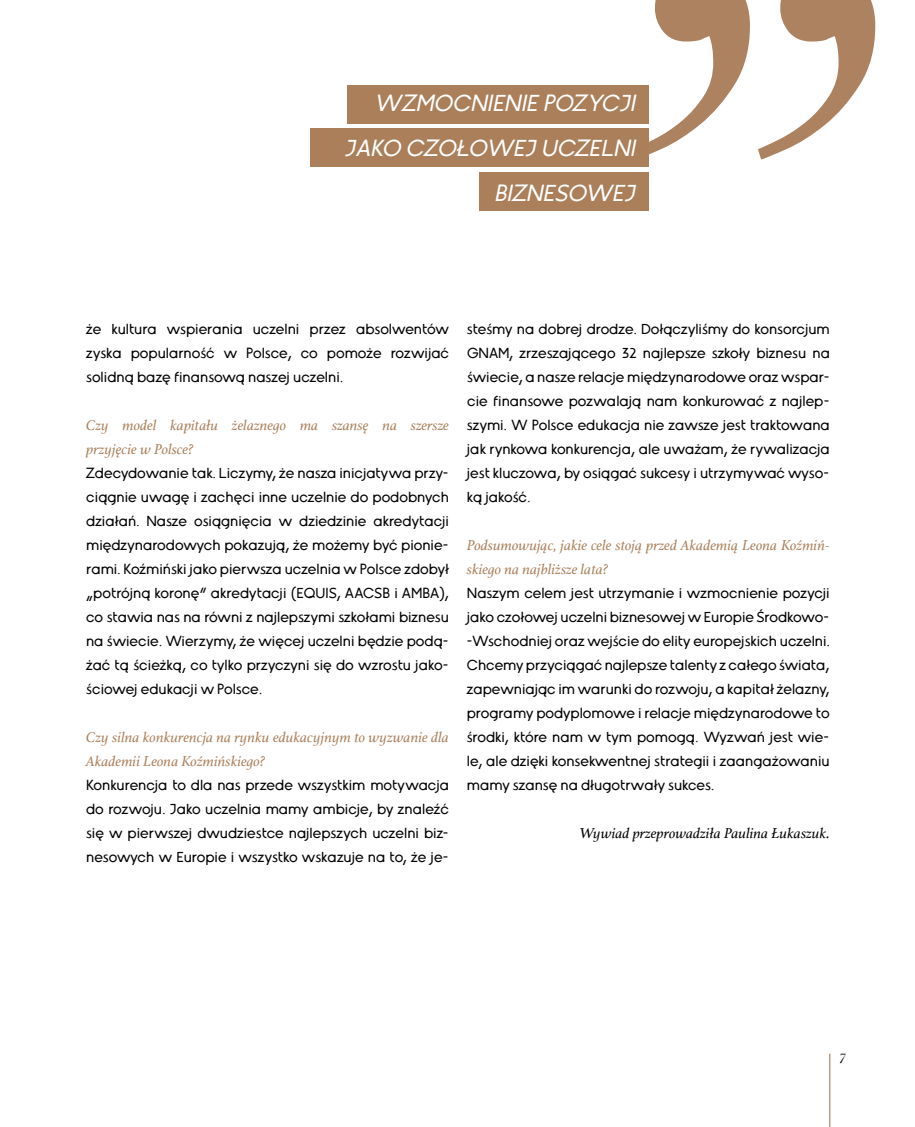
<style>
.page{position:relative;width:915px;height:1127px;background:#fff}
.page>*{position:absolute;margin:0;border:0;box-sizing:border-box;transform-origin:0 0}
.t1{font:italic 24px/45px "Kozminski U";color:#fff;text-align:right}
.t2{font:15px/24px "Kozminski U";color:#000;text-align:justify}
.t3{font:italic 15px/24px "Athelas";color:#aa7f5a}
.t4{font:italic 15px "Athelas";color:#000}
.t5{font:italic 13.5px "Didot";color:#000}
</style>
<div class="page">
<hr style="left:828px;top:1053px;width:2px;height:74px;background:#aa7f5a">
<svg style="left:633px;top:0;width:242px;height:160px"></svg>
<div style="left:346px;top:85px;width:302px;height:38px;background:#aa7f5a"></div>
<div style="left:310px;top:129px;width:338px;height:38px;background:#aa7f5a"></div>
<div style="left:479px;top:172px;width:169px;height:38px;background:#aa7f5a"></div>
<h1 class="t1" style="left:344px;top:80px;width:292px">WZMOCNIENIE POZYCJI<br>JAKO CZOŁOWEJ UCZELNI<br>BIZNESOWEJ</h1>
<p class="t2" style="left:86px;top:317px;width:364px">że kultura wspierania uczelni przez absolwentów zyska popularność w Polsce, co pomoże rozwijać solidną bazę finansową naszej uczelni.</p>
<p class="t3" style="left:86px;top:413px;width:364px">Czy model kapitału żelaznego ma szansę na szersze przyjęcie w Polsce?</p>
<p class="t2" style="left:86px;top:461px;width:364px">Zdecydowanie tak. Liczymy, że nasza inicjatywa przy&shy;ciągnie uwagę i zachęci inne uczelnie do podobnych działań. Nasze osiągnięcia w dziedzinie akredytacji międzynarodowych pokazują, że możemy być pionie&shy;rami. Koźmiński jako pierwsza uczelnia w Polsce zdobył „potrójną koronę” akredytacji (EQUIS, AACSB i AMBA), co stawia nas na równi z najlepszymi szkołami biznesu na świecie. Wierzymy, że więcej uczelni będzie podą&shy;żać tą ścieżką, co tylko przyczyni się do wzrostu jako&shy;ściowej edukacji w Polsce.</p>
<p class="t3" style="left:86px;top:725px;width:364px">Czy silna konkurencja na rynku edukacyjnym to wyzwanie dla<br>Akademii Leona Koźmińskiego?</p>
<p class="t2" style="left:86px;top:773px;width:364px">Konkurencja to dla nas przede wszystkim motywacja do rozwoju. Jako uczelnia mamy ambicje, by znaleźć się w pierwszej dwudziestce najlepszych uczelni biz&shy;nesowych w Europie i wszystko wskazuje na to, że je-</p>
<p class="t2" style="left:466px;top:317px;width:364px">steśmy na dobrej drodze. Dołączyliśmy do konsorcjum GNAM, zrzeszającego 32 najlepsze szkoły biznesu na świecie, a nasze relacje międzynarodowe oraz wspar&shy;cie finansowe pozwalają nam konkurować z najlep&shy;szymi. W Polsce edukacja nie zawsze jest traktowana jak rynkowa konkurencja, ale uważam, że rywalizacja jest kluczowa, by osiągać sukcesy i utrzymywać wyso&shy;ką jakość.</p>
<p class="t3" style="left:466px;top:533px;width:364px">Podsumowując, jakie cele stoją przed Akademią Leona Koźmiń&shy;skiego na najbliższe lata?</p>
<p class="t2" style="left:466px;top:581px;width:364px">Naszym celem jest utrzymanie i wzmocnienie pozycji jako czołowej uczelni biznesowej w Europie Środkowo--Wschodniej oraz wejście do elity europejskich uczelni.<br>Chcemy przyciągać najlepsze talenty z całego świata, zapewniając im warunki do rozwoju, a kapitał żelazny, programy podyplomowe i relacje międzynarodowe to środki, które nam w tym pomogą. Wyzwań jest wie&shy;le, ale dzięki konsekwentnej strategii i zaangażowaniu mamy szansę na długotrwały sukces.</p>
<p class="t4" style="left:579px;top:822px;width:251px">Wywiad przeprowadziła Paulina Łukaszuk.</p>
<p class="t5" style="left:838px;top:1050px;width:8px">7</p>
</div>
